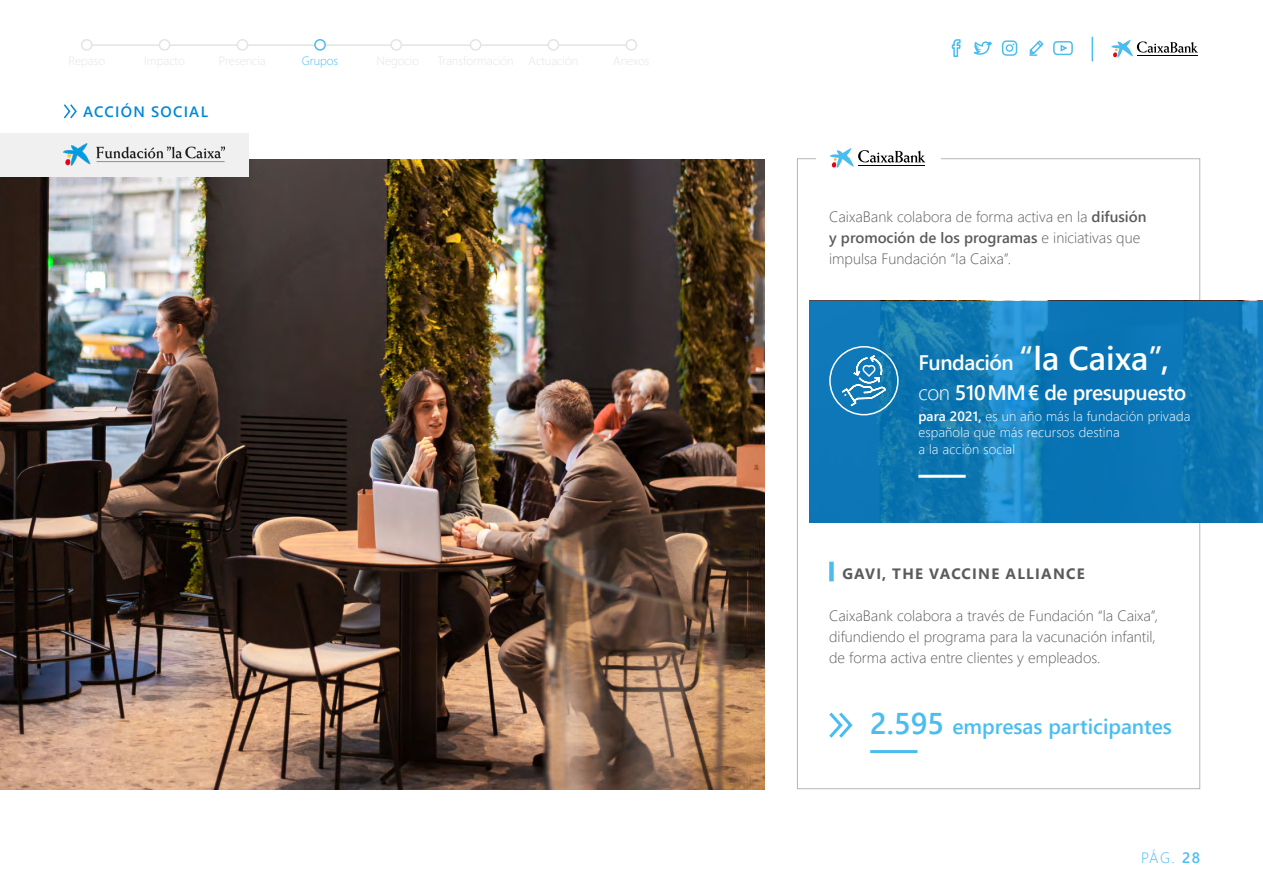
<style>
.page{position:relative;width:1263px;height:893px;background:#fff}
.page>*{position:absolute;margin:0;border:0;box-sizing:border-box;transform-origin:0 0}
.t1{font:600 33px "Segoe UI";color:#fff}
.t2{font:600 21px "Segoe UI";color:#4abdf0}
.t3{font:600 21px "Segoe UI";letter-spacing:-.02em;color:#fff}
.t4{font:300 15px/21px "Segoe UI";color:#5a5b5d}
.t5{font:700 15px "Segoe UI";letter-spacing:.085em;color:#5a5b5d}
.t6{font:600 15px "Segoe UI";letter-spacing:.085em;color:#0087d8}
.t7{font:300 15px "Segoe UI";color:#4abdf0}
.t8{font:300 13.5px/16.5px "Segoe UI";letter-spacing:.01em;color:#fff}
.t9{font:300 12px "Segoe UI";color:#4abdf0}
.s1{font-weight:600}
.s2{font-size:21px}
.s3{font-weight:300}
.s4{font-size:30px}
</style>
<div class="page">
<hr style="left:87px;top:44px;width:544px;height:2px;background:#e4e4e4">
<div style="left:82px;top:40px;width:10px;height:10px;background:#fff;border-radius:50%"></div>
<div style="left:81px;top:39px;width:12px;height:12px;border:2px solid #e4e4e4;border-radius:50%"></div>
<div style="left:237px;top:40px;width:11px;height:10px;background:#fff;border-radius:50%"></div>
<div style="left:237px;top:39px;width:11px;height:12px;border:2px solid #e4e4e4;border-radius:50%"></div>
<div style="left:470px;top:40px;width:11px;height:10px;background:#fff;border-radius:50%"></div>
<div style="left:470px;top:39px;width:11px;height:12px;border:2px solid #e4e4e4;border-radius:50%"></div>
<div style="left:159px;top:40px;width:11px;height:10px;background:#fff;border-radius:50%"></div>
<div style="left:159px;top:39px;width:11px;height:12px;border:2px solid #e4e4e4;border-radius:50%"></div>
<div style="left:391px;top:40px;width:10px;height:10px;background:#fff;border-radius:50%"></div>
<div style="left:390px;top:39px;width:12px;height:12px;border:2px solid #e4e4e4;border-radius:50%"></div>
<div style="left:315px;top:40px;width:10px;height:10px;background:#fff;border-radius:50%"></div>
<div style="left:314px;top:39px;width:12px;height:12px;border:2px solid #4abdf0;border-radius:50%"></div>
<div style="left:548px;top:40px;width:10px;height:10px;background:#fff;border-radius:50%"></div>
<div style="left:547px;top:39px;width:12px;height:12px;border:2px solid #e4e4e4;border-radius:50%"></div>
<div style="left:626px;top:40px;width:10px;height:10px;background:#fff;border-radius:50%"></div>
<div style="left:625px;top:39px;width:12px;height:12px;border:2px solid #e4e4e4;border-radius:50%"></div>
<hr style="left:1091px;top:37px;width:2px;height:24px;background:#4abdf0">
<svg style="left:1111px;top:40px;width:87px;height:18px"></svg>
<hr style="left:1137px;top:55px;width:61px;height:1px;background:#000">
<svg style="left:973px;top:41px;width:19px;height:14px"></svg>
<svg style="left:951px;top:39px;width:10px;height:18px"></svg>
<svg style="left:1029px;top:40px;width:15px;height:16px"></svg>
<svg style="left:1053px;top:41px;width:20px;height:15px"></svg>
<svg style="left:1002px;top:40px;width:15px;height:16px"></svg>
<svg style="left:63px;top:104px;width:14px;height:15px"></svg>
<img style="left:0;top:159px;width:764px;height:630px">
<div style="left:0;top:133px;width:249px;height:43px;background:#f0f0f0"></div>
<img style="left:64px;top:144px;width:161px;height:22px">
<svg style="left:809px;top:301px;width:454px;height:222px;background:#1079b6"></svg>
<hr style="left:870px;top:750px;width:47px;height:3px;background:#4abdf0">
<svg style="left:829px;top:712px;width:24px;height:26px"></svg>
<hr style="left:918px;top:475px;width:48px;height:3px;background:#fff">
<div style="left:829px;top:346px;width:70px;height:69px;border:2px solid #fff;border-radius:50%"></div>
<svg style="left:840px;top:354px;width:47px;height:54px;background:#3b91c4"></svg>
<svg style="left:830px;top:148px;width:95px;height:20px"></svg>
<hr style="left:858px;top:166px;width:67px;height:1px;background:#000">
<div style="left:829px;top:562px;width:5px;height:19px;background:#4abdf0"></div>
<p class="t6" style="left:83px;top:98px;width:126px">ACCIÓN SOCIAL</p>
<p class="t9" style="left:302px;top:50px;width:38px">Grupos</p>
<p class="t4" style="left:829px;top:205px;width:319px">CaixaBank colabora de forma activa en la <span class="s1">difusión y promoción de los programas</span> e iniciativas que impulsa Fundación “la Caixa”.</p>
<h1 class="t1" style="left:918px;top:327px;width:252px"><span class="s2">Fundación</span> “la Caixa”,</h1>
<h2 class="t3" style="left:918px;top:372px;width:269px"><span class="s3">con</span> 510MM€ de presupuesto</h2>
<p class="t8" style="left:918px;top:406px;width:273px"><span class="s1">para 2021,</span> es un año más la fundación privada española que más recursos destina<br>a la acción social</p>
<p class="t5" style="left:842px;top:560px;width:244px">GAVI, THE VACCINE ALLIANCE</p>
<p class="t4" style="left:829px;top:604px;width:330px">CaixaBank colabora a través de Fundación “la Caixa”, difundiendo el programa para la vacunación infantil, de forma activa entre clientes y empleados.</p>
<h2 class="t2" style="left:870px;top:707px;width:303px"><span class="s4">2.595</span> empresas participantes</h2>
<p class="t7" style="left:1141px;top:843px;width:60px">PÁG. <span class="s1">28</span></p>
</div>
